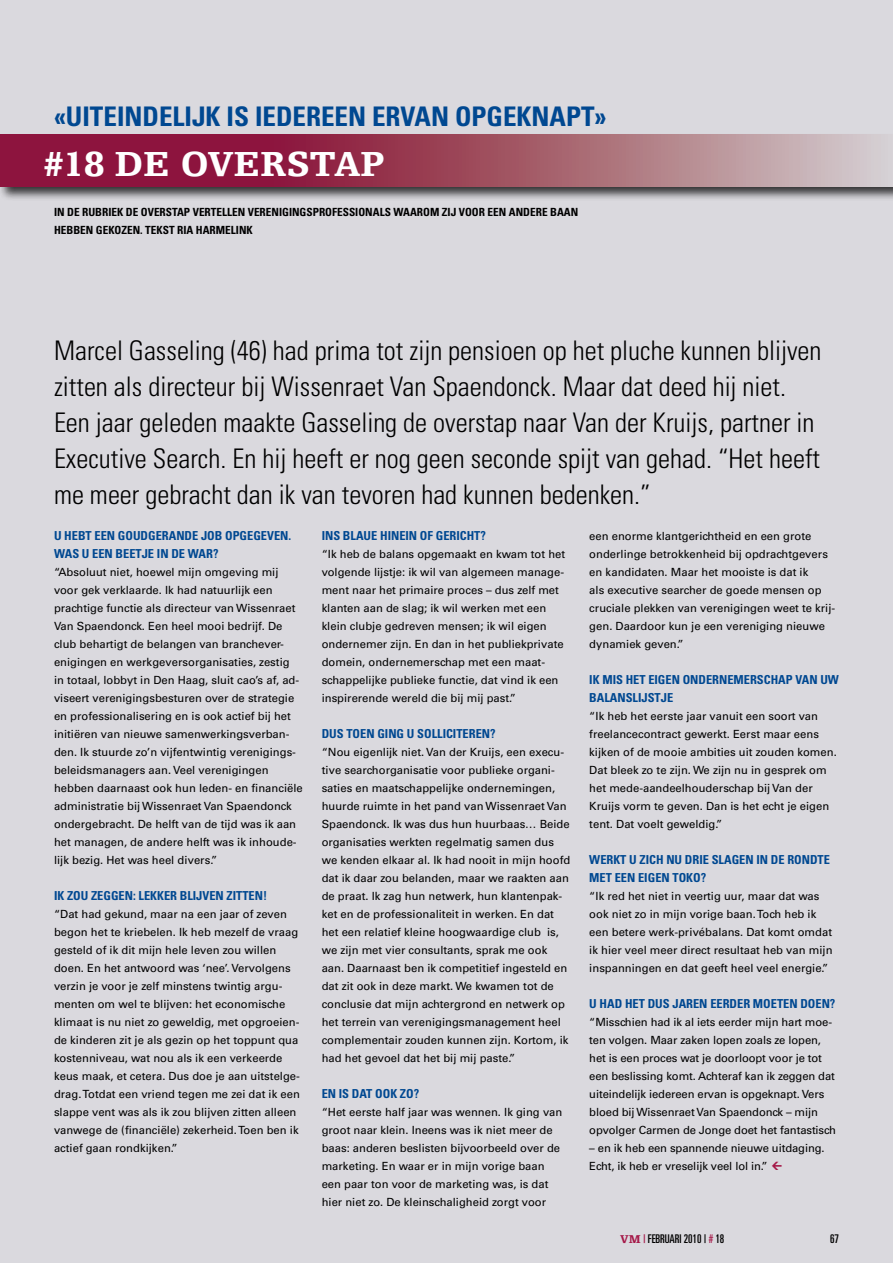
<style>
.page{position:relative;width:893px;height:1263px;background:#dad9de}
.page>*{position:absolute;margin:0;border:0;box-sizing:border-box;transform-origin:0 0}
.t1{font:900 36.75px "Egyptienne F";color:#fff}
.t2{font:300 condensed 27px/36px "Univers";color:#000}
.t3{font:700 condensed 27px "Univers";color:#004891}
.t4{font:700 condensed 12.3px/18px "Univers";color:#004891}
.t5{font:ultra-condensed 12px "Univers";color:#000}
.t6{font:500 11.25px/18px "Univers CE";color:#000}
.t7{font:700 condensed 11.25px/18px "Univers";color:#000}
.s1{font-family:"Egyptienne F";font-weight:900;font-stretch:normal;color:#a51848}
.s2{color:#a51848}
</style>
<div class="page">
<div style="left:0;top:133px;width:893px;height:68px;background:#000;opacity:.75"></div>
<svg style="left:0;top:135px;width:893px;height:52px;background:#a25269"></svg>
<h2 class="t3" style="left:54px;top:100px;width:554px">«UITEINDELIJK IS IEDEREEN ERVAN OPGEKNAPT»</h2>
<h1 class="t1" style="left:43px;top:143px;width:343px">#18 DE OVERSTAP</h1>
<p class="t7" style="left:54px;top:203px;width:526px">IN DE RUBRIEK DE OVERSTAP VERTELLEN VERENIGINGSPROFESSIONALS WAAROM ZIJ VOOR EEN ANDERE BAAN<br>HEBBEN GEKOZEN. TEKST RIA HARMELINK</p>
<p class="t2" style="left:54px;top:333px;width:769px">Marcel Gasseling (46) had prima tot zijn pensioen op het pluche kunnen blijven zitten als directeur bij Wissenraet Van Spaendonck. Maar dat deed hij niet.<br>Een jaar geleden maakte Gasseling de overstap naar Van der Kruijs, partner in Executive Search. En hij heeft er nog geen seconde spijt van gehad. “Het heeft me meer gebracht dan ik van tevoren had kunnen bedenken.”</p>
<p class="t4" style="left:54px;top:527px;width:239px">U HEBT EEN GOUDGERANDE JOB OPGEGEVEN.<br>WAS U EEN BEETJE IN DE WAR?</p>
<p class="t6" style="left:54px;top:563px;width:250px">“Absoluut niet, hoewel mijn omgeving mij voor gek verklaarde. Ik had natuurlijk een prachtige functie als directeur van Wissenraet Van Spaendonck. Een heel mooi bedrijf. De club behartigt de belangen van branchever&shy;enigingen en werkgeversorganisaties, zestig<br>in totaal, lobbyt in Den Haag, sluit cao’s af, ad&shy;viseert verenigingsbesturen over de strategie en professionalisering en is ook actief bij het initiëren van nieuwe samenwerkingsverban&shy;den. Ik stuurde zo’n vijfentwintig verenigings&shy;beleidsmanagers aan. Veel verenigingen hebben daarnaast ook hun leden- en financiële administratie bij Wissenraet Van Spaendonck ondergebracht. De helft van de tijd was ik aan het managen, de andere helft was ik inhoude&shy;lijk bezig. Het was heel divers.”</p>
<p class="t4" style="left:54px;top:887px;width:215px">IK ZOU ZEGGEN: LEKKER BLIJVEN ZITTEN!</p>
<p class="t6" style="left:54px;top:905px;width:247px">“Dat had gekund, maar na een jaar of zeven begon het te kriebelen. Ik heb mezelf de vraag gesteld of ik dit mijn hele leven zou willen doen. En het antwoord was ‘nee’. Vervolgens verzin je voor je zelf minstens twintig argu&shy;menten om wel te blijven: het economische klimaat is nu niet zo geweldig, met opgroeien&shy;de kinderen zit je als gezin op het toppunt qua kostenniveau, wat nou als ik een verkeerde keus maak, et cetera. Dus doe je aan uitstelge&shy;drag. Totdat een vriend tegen me zei dat ik een slappe vent was als ik zou blijven zitten alleen vanwege de (financiële) zekerheid. Toen ben ik actief gaan rondkijken.”</p>
<p class="t4" style="left:322px;top:527px;width:166px">INS BLAUE HINEIN OF GERICHT?</p>
<p class="t6" style="left:322px;top:545px;width:245px">“Ik heb de balans opgemaakt en kwam tot het volgende lijstje: ik wil van algemeen manage&shy;ment naar het primaire proces – dus zelf met klanten aan de slag; ik wil werken met een klein clubje gedreven mensen; ik wil eigen ondernemer zijn. En dan in het publiekprivate domein, ondernemerschap met een maat&shy;schappelijke publieke functie, dat vind ik een inspirerende wereld die bij mij past.”</p>
<p class="t4" style="left:322px;top:725px;width:175px">DUS TOEN GING U SOLLICITEREN?</p>
<p class="t6" style="left:322px;top:743px;width:250px">“Nou eigenlijk niet. Van der Kruijs, een execu&shy;tive searchorganisatie voor publieke organi&shy;saties en maatschappelijke ondernemingen, huurde ruimte in het pand van Wissenraet Van Spaendonck. Ik was dus hun huurbaas… Beide organisaties werkten regelmatig samen dus we kenden elkaar al. Ik had nooit in mijn hoofd dat ik daar zou belanden, maar we raakten aan de praat. Ik zag hun netwerk, hun klantenpak&shy;ket en de professionaliteit in werken. En dat het een relatief kleine hoogwaardige club is, we zijn met vier consultants, sprak me ook aan. Daarnaast ben ik competitief ingesteld en dat zit ook in deze markt. We kwamen tot de conclusie dat mijn achtergrond en netwerk op het terrein van verenigingsmanagement heel complementair zouden kunnen zijn. Kortom, ik had het gevoel dat het bij mij paste.”</p>
<p class="t4" style="left:322px;top:1085px;width:99px">EN IS DAT OOK ZO?</p>
<p class="t6" style="left:322px;top:1103px;width:242px">“Het eerste half jaar was wennen. Ik ging van groot naar klein. Ineens was ik niet meer de baas: anderen beslisten bijvoorbeeld over de marketing. En waar er in mijn vorige baan een paar ton voor de marketing was, is dat hier niet zo. De kleinschaligheid zorgt voor</p>
<p class="t6" style="left:589px;top:527px;width:247px">een enorme klantgerichtheid en een grote onderlinge betrokkenheid bij opdrachtgevers en kandidaten. Maar het mooiste is dat ik<br>als executive searcher de goede mensen op cruciale plekken van verenigingen weet te krij&shy;gen. Daardoor kun je een vereniging nieuwe dynamiek geven.”</p>
<p class="t4" style="left:589px;top:671px;width:251px">IK MIS HET EIGEN ONDERNEMERSCHAP VAN UW<br>BALANSLIJSTJE</p>
<p class="t6" style="left:589px;top:707px;width:249px">“Ik heb het eerste jaar vanuit een soort van freelancecontract gewerkt. Eerst maar eens kijken of de mooie ambities uit zouden komen.<br>Dat bleek zo te zijn. We zijn nu in gesprek om het mede-aandeelhouderschap bij Van der Kruijs vorm te geven. Dan is het echt je eigen tent. Dat voelt geweldig.”</p>
<p class="t4" style="left:589px;top:851px;width:242px">WERKT U ZICH NU DRIE SLAGEN IN DE RONDTE<br>MET EEN EIGEN TOKO?</p>
<p class="t6" style="left:589px;top:887px;width:245px">“Ik red het niet in veertig uur, maar dat was ook niet zo in mijn vorige baan. Toch heb ik een betere werk-privébalans. Dat komt omdat ik hier veel meer direct resultaat heb van mijn inspanningen en dat geeft heel veel energie.”</p>
<p class="t4" style="left:589px;top:995px;width:248px">U HAD HET DUS JAREN EERDER MOETEN DOEN?</p>
<p class="t6" style="left:589px;top:1013px;width:248px">“Misschien had ik al iets eerder mijn hart moe&shy;ten volgen. Maar zaken lopen zoals ze lopen, het is een proces wat je doorloopt voor je tot een beslissing komt. Achteraf kan ik zeggen dat uiteindelijk iedereen ervan is opgeknapt. Vers bloed bij Wissenraet Van Spaendonck – mijn opvolger Carmen de Jonge doet het fantastisch</p>
<p class="t6" style="left:589px;top:1139px;width:237px">– en ik heb een spannende nieuwe uitdaging.<br>Echt, ik heb er vreselijk veel lol in.”</p>
<p class="t5" style="left:620px;top:1232px;width:106px"><span class="s1">VM</span> <span class="s2">|</span> FEBRUARI 2010 | <span class="s2">#</span> 18</p>
<p class="t5" style="left:830px;top:1232px;width:10px">67</p>
</div>
